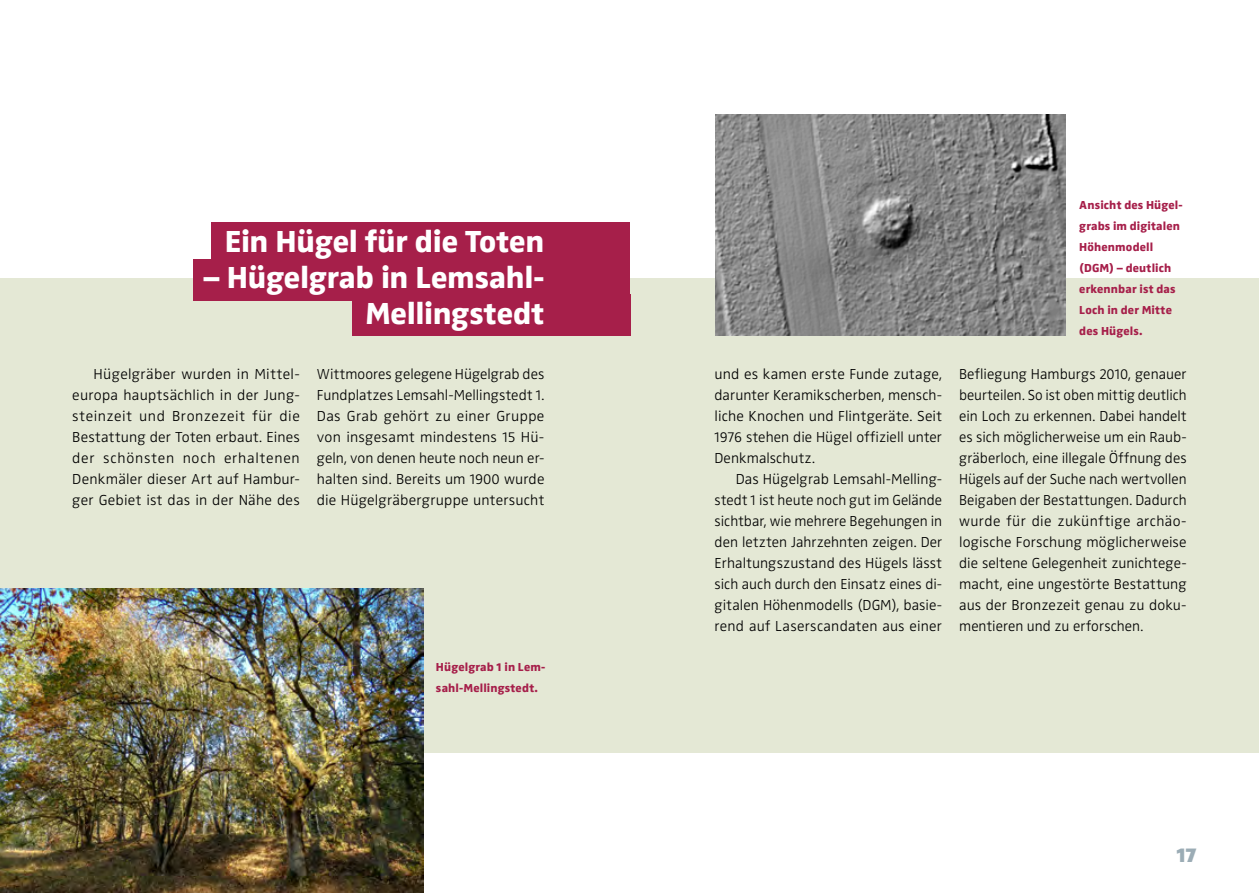
<style>
.page{position:relative;width:1259px;height:893px;background:#fff}
.page>*{position:absolute;margin:0;border:0;box-sizing:border-box;transform-origin:0 0}
.t1{font:31.5px/36px "Zwo LF w 7";letter-spacing:-.01em;color:#fff;text-align:right}
.t2{font:21px "Zwo LF w 8";color:#9bacb5}
.t3{font:15px/21px "Zwo LF w 2";letter-spacing:.01em;color:#000;text-align:justify}
.bu{font:12px/21px "Zwo LF w 7";letter-spacing:.015em;color:#a61f4a}
</style>
<div class="page">
<div style="left:0;top:279px;width:1259px;height:474px;background:#e4e8d5"></div>
<div style="left:212px;top:222px;width:418px;height:42px;background:#a61f4a"></div>
<div style="left:193px;top:259px;width:437px;height:42px;background:#a61f4a"></div>
<div style="left:352px;top:294px;width:278px;height:42px;background:#a61f4a"></div>
<img style="left:0;top:589px;width:423px;height:304px">
<img style="left:715px;top:115px;width:350px;height:221px">
<p class="t1" style="left:225px;top:223px;width:321px">Ein Hügel für die Toten</p>
<p class="t1" style="left:204px;top:259px;width:342px">– Hügelgrab in Lemsahl-<br>Mellingstedt</p>
<p class="t3" style="left:72px;top:363px;width:229px;text-indent:21px">Hügelgräber wurden in Mittel&shy;europa hauptsächlich in der Jung&shy;steinzeit und Bronzezeit für die Bestattung der Toten erbaut. Eines der schönsten noch erhaltenen Denkmäler dieser Art auf Hambur&shy;ger Gebiet ist das in der Nähe des</p>
<p class="t3" style="left:317px;top:363px;width:229px">Wittmoores gelegene Hügelgrab des Fundplatzes Lemsahl-Mellingstedt 1.<br>Das Grab gehört zu einer Gruppe von insgesamt mindestens 15 Hü&shy;geln, von denen heute noch neun er&shy;halten sind. Bereits um 1900 wurde die Hügelgräbergruppe untersucht</p>
<p class="t3" style="left:714px;top:363px;width:229px">und es kamen erste Funde zutage, darunter Keramikscherben, mensch&shy;liche Knochen und Flintgeräte. Seit 1976 stehen die Hügel offiziell unter Denkmalschutz.</p>
<p class="t3" style="left:714px;top:468px;width:229px;text-indent:21px">Das Hügelgrab Lemsahl-Melling&shy;stedt 1 ist heute noch gut im Gelände sichtbar, wie mehrere Begehungen in den letzten Jahrzehnten zeigen. Der Erhaltungszustand des Hügels lässt sich auch durch den Einsatz eines di&shy;gitalen Höhenmodells (DGM), basie&shy;rend auf Laserscandaten aus einer</p>
<p class="bu" style="left:436px;top:656px;width:111px">Hügelgrab 1 in Lem&shy;sahl-Mellingstedt.</p>
<p class="bu" style="left:1079px;top:194px;width:105px">Ansicht des Hügel&shy;grabs im digitalen<br>Höhenmodell (DGM) – deutlich erkennbar ist das<br>Loch in der Mitte des Hügels.</p>
<p class="t3" style="left:959px;top:363px;width:229px">Befliegung Hamburgs 2010, genauer beurteilen. So ist oben mittig deutlich ein Loch zu erkennen. Dabei handelt es sich möglicherweise um ein Raub&shy;gräberloch, eine illegale Öffnung des Hügels auf der Suche nach wertvollen Beigaben der Bestattungen. Dadurch wurde für die zukünftige archäo&shy;logische Forschung möglicherweise die seltene Gelegenheit zunichtege&shy;macht, eine ungestörte Bestattung aus der Bronzezeit genau zu doku&shy;mentieren und zu erforschen.</p>
<h2 class="t2" style="left:1176px;top:842px;width:22px">17</h2>
</div>
